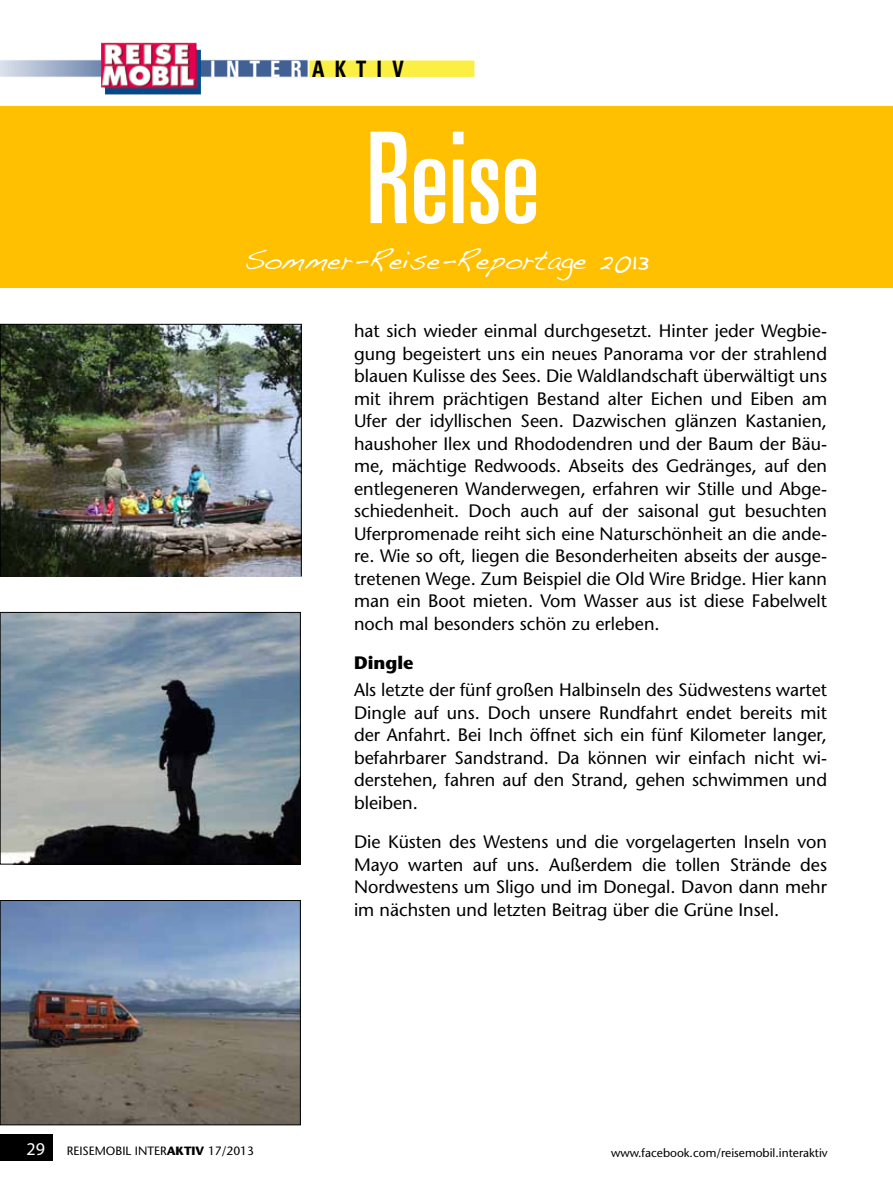
<style>
.page{position:relative;width:893px;height:1191px;background:#fff}
.page>*{position:absolute;margin:0;border:0;box-sizing:border-box;transform-origin:0 0}
.t1{font:ultra-condensed 126.75px "Univers LT Std";color:#fff;scale:.9 1}
.t2{font:27.6px "Handwriting Dakota";color:#fff}
.t3{font:700 condensed 22.65px "Univers LT Std";letter-spacing:.5em;color:#fff;scale:.9 1}
.t4{font:500 18px/22.5px "Stone Sans Std";color:#000;text-align:justify}
.t5{font:700 18px "Stone Sans Std";color:#000}
.t6{font:500 12px "Stone Sans Std";color:#000}
.s1{color:#000}
.s2{font-family:"Myriad Pro";font-weight:400;font-size:18px;color:#fff}
.s3{font-weight:700}
</style>
<div class="page">
<div style="left:0;top:1134px;width:53px;height:27px;background:#000"></div>
<svg style="left:0;top:59px;width:308px;height:19px;background:#8498ba"></svg>
<div style="left:308px;top:60px;width:167px;height:18px;background:#fcef43;border:1px solid #fff"></div>
<img style="left:101px;top:43px;width:100px;height:51px">
<div style="left:0;top:106px;width:893px;height:181px;background:#fec000"></div>
<img style="left:2px;top:326px;width:297px;height:248px">
<div style="left:0;top:324px;width:301px;height:252px;border:1px solid #000"></div>
<img style="left:2px;top:614px;width:297px;height:248px">
<div style="left:0;top:612px;width:301px;height:252px;border:1px solid #000"></div>
<img style="left:2px;top:902px;width:297px;height:221px">
<div style="left:0;top:900px;width:301px;height:225px;border:1px solid #000"></div>
<p class="t3" style="left:210px;top:55px;width:216px">INTER<span class="s1">AKTIV</span></p>
<h1 class="t1" style="left:366px;top:106px;width:194px">Reise</h1>
<h2 class="t2" style="left:244px;top:243px;width:406px">Sommer-Reise-Reportage 2013</h2>
<p class="t6" style="left:27px;top:1143px;width:229px"><span class="s2">29</span> Reisemobil inter<span class="s3">aktiv</span> 17/2013</p>
<p class="t4" style="left:354px;top:320px;width:475px">hat sich wieder einmal durchgesetzt. Hinter jeder Wegbie&shy;gung begeistert uns ein neues Panorama vor der strahlend blauen Kulisse des Sees. Die Waldlandschaft überwältigt uns mit ihrem prächtigen Bestand alter Eichen und Eiben am Ufer der idyllischen Seen. Dazwischen glänzen Kastanien, haushoher I lex und Rhododendren und der Baum der Bäu&shy;me, mächtige Redwoods. Abseits des Gedränges, auf den entlegeneren Wanderwegen, erfahren wir Stille und Abge&shy;schiedenheit. Doch auch auf der saisonal gut besuchten Uferpromenade reiht sich eine Naturschönheit an die ande&shy;re. Wie so oft, liegen die Besonderheiten abseits der ausge&shy;tretenen Wege. Zum Beispiel die Old Wire Bridge. Hier kann man ein Boot mieten. Vom Wasser aus ist diese Fabelwelt noch mal besonders schön zu erleben.</p>
<p class="t5" style="left:354px;top:652px;width:61px">Dingle</p>
<p class="t4" style="left:354px;top:679px;width:475px">Als letzte der fünf großen Halbinseln des Südwestens wartet Dingle auf uns. Doch unsere Rundfahrt endet bereits mit der Anfahrt. Bei I nch öffnet sich ein fünf Kilometer langer, befahrbarer Sandstrand. Da können wir einfach nicht wi&shy;derstehen, fahren auf den Strand, gehen schwimmen und bleiben.</p>
<p class="t4" style="left:354px;top:831px;width:475px">Die Küsten des Westens und die vorgelagerten I nseln von Mayo warten auf uns. Außerdem die tollen Strände des Nordwestens um Sligo und im Donegal. Davon dann mehr im nächsten und letzten Beitrag über die Grüne I nsel.</p>
<p class="t6" style="left:611px;top:1145px;width:218px">www.facebook.com/reisemobil.interaktiv</p>
</div>
